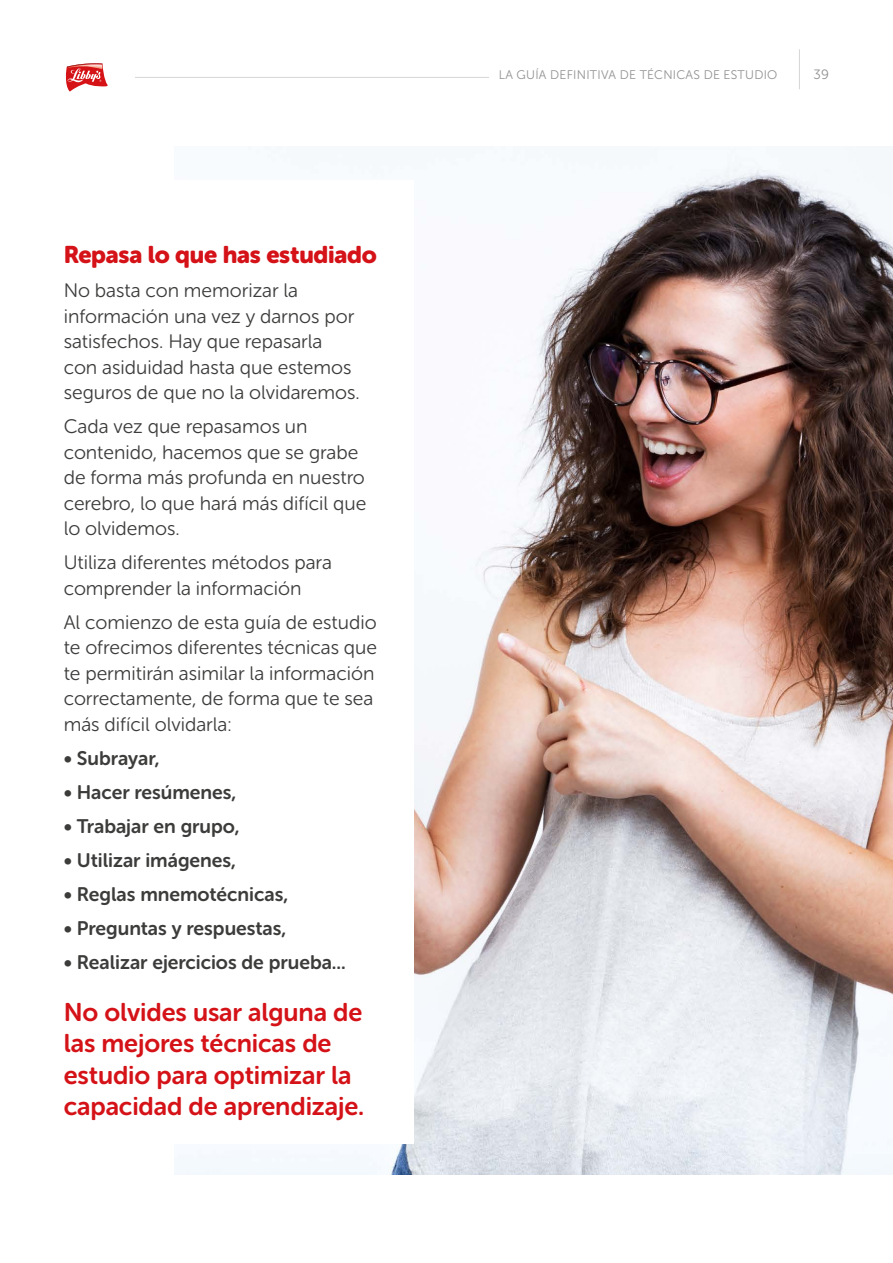
<style>
.page{position:relative;width:893px;height:1263px;background:#fff}
.page>*{position:absolute;margin:0;border:0;box-sizing:border-box;transform-origin:0 0}
.t1{font:25.5px/31.5px "Museo Sans Rounded 700";letter-spacing:-.005em;color:#d41217}
.t2{font:24px "Museo Sans Rounded 900";letter-spacing:-.01em;color:#d41217}
.t3{font:19.5px/25.5px "Museo Sans Rounded 300";color:#3c3c3b}
.t4{font:19.5px "Museo Sans Rounded 700";color:#3c3c3b}
.t5{font:13.5px "Museo Sans Rounded 300";color:#929292}
.t6{font:12.45px "Museo Sans Rounded 300";letter-spacing:.02em;color:#929292}
</style>
<div class="page">
<img style="left:174px;top:146px;width:719px;height:1029px">
<div style="left:0;top:180px;width:414px;height:963px;background:#fff"></div>
<svg style="left:65px;top:63px;width:43px;height:29px"></svg>
<hr style="left:135px;top:77px;width:354px;height:1px;background:#d6d6d6">
<hr style="left:799px;top:49px;width:1px;height:40px;background:#d6d6d6">
<p class="t2" style="left:64px;top:241px;width:315px">Repasa lo que has estudiado</p>
<p class="t3" style="left:64px;top:278px;width:297px">No basta con memorizar la información una vez y darnos por satisfechos. Hay que repasarla con asiduidad hasta que estemos seguros de que no la olvidaremos.</p>
<p class="t3" style="left:64px;top:414px;width:304px">Cada vez que repasamos un contenido, hacemos que se grabe de forma más profunda en nuestro cerebro, lo que hará más difícil que lo olvidemos.</p>
<p class="t3" style="left:64px;top:550px;width:270px">Utiliza diferentes métodos para comprender la información</p>
<p class="t3" style="left:64px;top:609px;width:315px">Al comienzo de esta guía de estudio te ofrecimos diferentes técnicas que te permitirán asimilar la información correctamente, de forma que te sea más difícil olvidarla:</p>
<p class="t4" style="left:64px;top:747px;width:97px">• Subrayar,</p>
<p class="t4" style="left:64px;top:781px;width:174px">• Hacer resúmenes,</p>
<p class="t4" style="left:64px;top:815px;width:177px">• Trabajar en grupo,</p>
<p class="t4" style="left:64px;top:849px;width:174px">• Utilizar imágenes,</p>
<p class="t4" style="left:64px;top:883px;width:226px">• Reglas mnemotécnicas,</p>
<p class="t4" style="left:64px;top:917px;width:224px">• Preguntas y respuestas,</p>
<p class="t4" style="left:64px;top:951px;width:284px">• Realizar ejercicios de prueba...</p>
<h1 class="t1" style="left:64px;top:996px;width:302px">No olvides usar alguna de las mejores técnicas de estudio para optimizar la capacidad de aprendizaje.</h1>
<p class="t6" style="left:499px;top:68px;width:280px">LA GUÍA DEFINITIVA DE TÉCNICAS DE ESTUDIO</p>
<p class="t5" style="left:813px;top:68px;width:17px">39</p>
</div>
